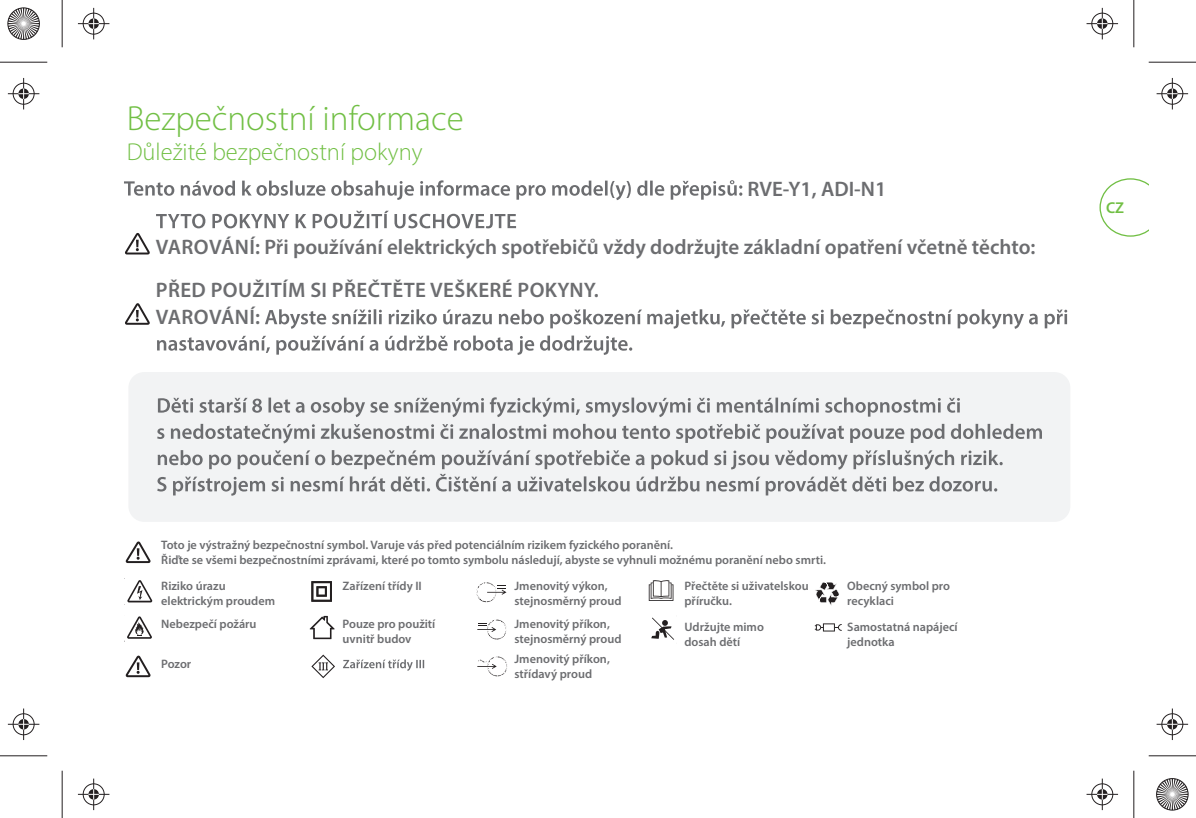
<style>
.page{position:relative;width:1196px;height:818px;background:#fff}
.page>*{position:absolute;margin:0;border:0;box-sizing:border-box;transform-origin:0 0}
.t1{font:300 35px "Myriad Pro";color:#71bf44}
.t2{font:300 24.5px "Myriad Pro";color:#71bf44}
.t3{font:600 21px "Myriad Pro";color:#6c6d70}
.t4{font:600 21px "Myriad Pro";letter-spacing:.02em;color:#6c6d70}
.t5{font:600 15.75px "Myriad Pro";color:#71bf44}
.t6{font:600 12.25px/14.7px "Myriad Pro";color:#6c6d70}
</style>
<div class="page">
<svg style="left:1099px;top:178px;width:49px;height:58px"></svg>
<div style="left:128px;top:372px;width:942px;height:149px;background:#f2f3f4;border-radius:16px"></div>
<svg style="left:265px;top:309px;width:802px;height:20px"></svg>
<svg style="left:157px;top:335px;width:475px;height:20px"></svg>
<svg style="left:158px;top:397px;width:801px;height:20px"></svg>
<svg style="left:157px;top:423px;width:884px;height:20px"></svg>
<svg style="left:157px;top:450px;width:845px;height:45px"></svg>
<svg style="left:125px;top:233px;width:25px;height:21px"></svg>
<svg style="left:125px;top:303px;width:25px;height:21px"></svg>
<svg style="left:156px;top:211px;width:360px;height:17px"></svg>
<svg style="left:127px;top:580px;width:26px;height:23px"></svg>
<svg style="left:127px;top:616px;width:25px;height:23px"></svg>
<svg style="left:651px;top:617px;width:23px;height:23px"></svg>
<svg style="left:309px;top:615px;width:25px;height:24px"></svg>
<svg style="left:311px;top:581px;width:21px;height:20px"></svg>
<svg style="left:477px;top:619px;width:29px;height:20px"></svg>
<svg style="left:648px;top:580px;width:25px;height:20px"></svg>
<svg style="left:815px;top:582px;width:24px;height:24px"></svg>
<svg style="left:126px;top:541px;width:24px;height:22px"></svg>
<svg style="left:126px;top:655px;width:24px;height:22px"></svg>
<svg style="left:814px;top:623px;width:27px;height:8px"></svg>
<svg style="left:476px;top:582px;width:30px;height:20px"></svg>
<svg style="left:477px;top:656px;width:30px;height:20px"></svg>
<svg style="left:124px;top:180px;width:618px;height:20px"></svg>
<svg style="left:311px;top:654px;width:24px;height:24px"></svg>
<svg style="left:343px;top:659px;width:81px;height:11px"></svg>
<hr style="left:0;top:62px;width:47px;height:1px;background:#231f20">
<hr style="left:1148px;top:62px;width:47px;height:1px;background:#231f20">
<hr style="left:0;top:755px;width:47px;height:1px;background:#231f20">
<hr style="left:1148px;top:755px;width:47px;height:1px;background:#231f20">
<hr style="left:62px;top:0;width:1px;height:47px;background:#231f20">
<hr style="left:62px;top:770px;width:1px;height:47px;background:#231f20">
<hr style="left:1133px;top:0;width:1px;height:47px;background:#231f20">
<hr style="left:1133px;top:770px;width:1px;height:47px;background:#231f20">
<div style="left:82px;top:12px;width:23px;height:23px;border:2px solid #fff;border-radius:50%"></div>
<hr style="left:78px;top:23px;width:31px;height:2px;background:#fff">
<hr style="left:93px;top:8px;width:2px;height:31px;background:#fff">
<div style="left:87px;top:17px;width:13px;height:13px;border:2px solid #fff;border-radius:50%"></div>
<div style="left:83px;top:13px;width:21px;height:21px;border:1px solid #231f20;border-radius:50%"></div>
<hr style="left:78px;top:23px;width:31px;height:1px;background:#231f20">
<hr style="left:93px;top:8px;width:1px;height:31px;background:#231f20">
<svg style="left:88px;top:18px;width:11px;height:11px"></svg>
<div style="left:1090px;top:12px;width:23px;height:23px;border:2px solid #fff;border-radius:50%"></div>
<hr style="left:1086px;top:23px;width:31px;height:2px;background:#fff">
<hr style="left:1101px;top:8px;width:2px;height:31px;background:#fff">
<div style="left:1095px;top:17px;width:13px;height:13px;border:2px solid #fff;border-radius:50%"></div>
<div style="left:1091px;top:13px;width:21px;height:21px;border:1px solid #231f20;border-radius:50%"></div>
<hr style="left:1086px;top:23px;width:31px;height:1px;background:#231f20">
<hr style="left:1101px;top:8px;width:1px;height:31px;background:#231f20">
<svg style="left:1096px;top:18px;width:11px;height:11px"></svg>
<div style="left:82px;top:782px;width:23px;height:23px;border:2px solid #fff;border-radius:50%"></div>
<hr style="left:78px;top:793px;width:31px;height:2px;background:#fff">
<hr style="left:93px;top:778px;width:2px;height:31px;background:#fff">
<div style="left:87px;top:787px;width:13px;height:13px;border:2px solid #fff;border-radius:50%"></div>
<div style="left:83px;top:783px;width:21px;height:21px;border:1px solid #231f20;border-radius:50%"></div>
<hr style="left:78px;top:793px;width:31px;height:1px;background:#231f20">
<hr style="left:93px;top:778px;width:1px;height:31px;background:#231f20">
<svg style="left:88px;top:788px;width:11px;height:11px"></svg>
<div style="left:1090px;top:782px;width:23px;height:23px;border:2px solid #fff;border-radius:50%"></div>
<hr style="left:1086px;top:793px;width:31px;height:2px;background:#fff">
<hr style="left:1101px;top:778px;width:2px;height:31px;background:#fff">
<div style="left:1095px;top:787px;width:13px;height:13px;border:2px solid #fff;border-radius:50%"></div>
<div style="left:1091px;top:783px;width:21px;height:21px;border:1px solid #231f20;border-radius:50%"></div>
<hr style="left:1086px;top:793px;width:31px;height:1px;background:#231f20">
<hr style="left:1101px;top:778px;width:1px;height:31px;background:#231f20">
<svg style="left:1096px;top:788px;width:11px;height:11px"></svg>
<div style="left:12px;top:82px;width:23px;height:23px;border:2px solid #fff;border-radius:50%"></div>
<hr style="left:8px;top:93px;width:31px;height:2px;background:#fff">
<hr style="left:23px;top:78px;width:2px;height:31px;background:#fff">
<div style="left:17px;top:87px;width:13px;height:13px;border:2px solid #fff;border-radius:50%"></div>
<div style="left:13px;top:83px;width:21px;height:21px;border:1px solid #231f20;border-radius:50%"></div>
<hr style="left:8px;top:93px;width:31px;height:1px;background:#231f20">
<hr style="left:23px;top:78px;width:1px;height:31px;background:#231f20">
<svg style="left:18px;top:88px;width:11px;height:11px"></svg>
<div style="left:12px;top:712px;width:23px;height:23px;border:2px solid #fff;border-radius:50%"></div>
<hr style="left:8px;top:723px;width:31px;height:2px;background:#fff">
<hr style="left:23px;top:708px;width:2px;height:31px;background:#fff">
<div style="left:17px;top:717px;width:13px;height:13px;border:2px solid #fff;border-radius:50%"></div>
<div style="left:13px;top:713px;width:21px;height:21px;border:1px solid #231f20;border-radius:50%"></div>
<hr style="left:8px;top:723px;width:31px;height:1px;background:#231f20">
<hr style="left:23px;top:708px;width:1px;height:31px;background:#231f20">
<svg style="left:18px;top:718px;width:11px;height:11px"></svg>
<div style="left:1160px;top:82px;width:23px;height:23px;border:2px solid #fff;border-radius:50%"></div>
<hr style="left:1156px;top:93px;width:31px;height:2px;background:#fff">
<hr style="left:1171px;top:78px;width:2px;height:31px;background:#fff">
<div style="left:1165px;top:87px;width:13px;height:13px;border:2px solid #fff;border-radius:50%"></div>
<div style="left:1161px;top:83px;width:21px;height:21px;border:1px solid #231f20;border-radius:50%"></div>
<hr style="left:1156px;top:93px;width:31px;height:1px;background:#231f20">
<hr style="left:1171px;top:78px;width:1px;height:31px;background:#231f20">
<svg style="left:1166px;top:88px;width:11px;height:11px"></svg>
<div style="left:1160px;top:712px;width:23px;height:23px;border:2px solid #fff;border-radius:50%"></div>
<hr style="left:1156px;top:723px;width:31px;height:2px;background:#fff">
<hr style="left:1171px;top:708px;width:2px;height:31px;background:#fff">
<div style="left:1165px;top:717px;width:13px;height:13px;border:2px solid #fff;border-radius:50%"></div>
<div style="left:1161px;top:713px;width:21px;height:21px;border:1px solid #231f20;border-radius:50%"></div>
<hr style="left:1156px;top:723px;width:31px;height:1px;background:#231f20">
<hr style="left:1171px;top:708px;width:1px;height:31px;background:#231f20">
<svg style="left:1166px;top:718px;width:11px;height:11px"></svg>
<svg style="left:7px;top:7px;width:33px;height:33px"></svg>
<svg style="left:1156px;top:778px;width:33px;height:33px"></svg>
<h1 class="t1" style="left:127px;top:98px;width:338px">Bezpečnostní informace</h1>
<h2 class="t2" style="left:127px;top:137px;width:297px">Důležité bezpečnostní pokyny</h2>
<h3 class="t3" style="left:747px;top:175px;width:140px">RVE-Y1, ADI-N1</h3>
<h3 class="t3" style="left:156px;top:233px;width:881px">VAROVÁNÍ: Při používání elektrických spotřebičů vždy dodržujte základní opatření včetně těchto:</h3>
<h3 class="t4" style="left:156px;top:276px;width:444px">PŘED POUŽITÍM SI PŘEČTĚTE VEŠKERÉ POKYNY.</h3>
<h3 class="t4" style="left:156px;top:304px;width:106px">VAROVÁNÍ:</h3>
<p class="t5" style="left:1105px;top:198px;width:20px">CZ</p>
<p class="t6" style="left:161px;top:537px;width:666px">Toto je výstražný bezpečnostní symbol. Varuje vás před potenciálním rizikem fyzického poranění.<br>Řiďte se všemi bezpečnostními zprávami, které po tomto symbolu následují, abyste se vyhnuli možnému poranění nebo smrti.</p>
<p class="t6" style="left:161px;top:578px;width:115px">Riziko úrazu elektrickým proudem</p>
<p class="t6" style="left:342px;top:578px;width:81px">Zařízení třídy II</p>
<p class="t6" style="left:684px;top:578px;width:126px">Přečtěte si uživatelskou příručku.</p>
<p class="t6" style="left:161px;top:616px;width:97px">Nebezpečí požáru</p>
<p class="t6" style="left:161px;top:656px;width:32px">Pozor</p>
<p class="t6" style="left:514px;top:578px;width:108px">Jmenovitý výkon, stejnosměrný proud</p>
<p class="t6" style="left:514px;top:616px;width:108px">Jmenovitý příkon, stejnosměrný proud</p>
<p class="t6" style="left:342px;top:616px;width:94px">Pouze pro použití uvnitř budov</p>
<p class="t6" style="left:684px;top:619px;width:81px">Udržujte mimo dosah dětí</p>
<p class="t6" style="left:514px;top:651px;width:97px">Jmenovitý příkon, střídavý proud</p>
<p class="t6" style="left:847px;top:578px;width:104px">Obecný symbol pro recyklaci</p>
<p class="t6" style="left:847px;top:619px;width:112px">Samostatná napájecí jednotka</p>
</div>
